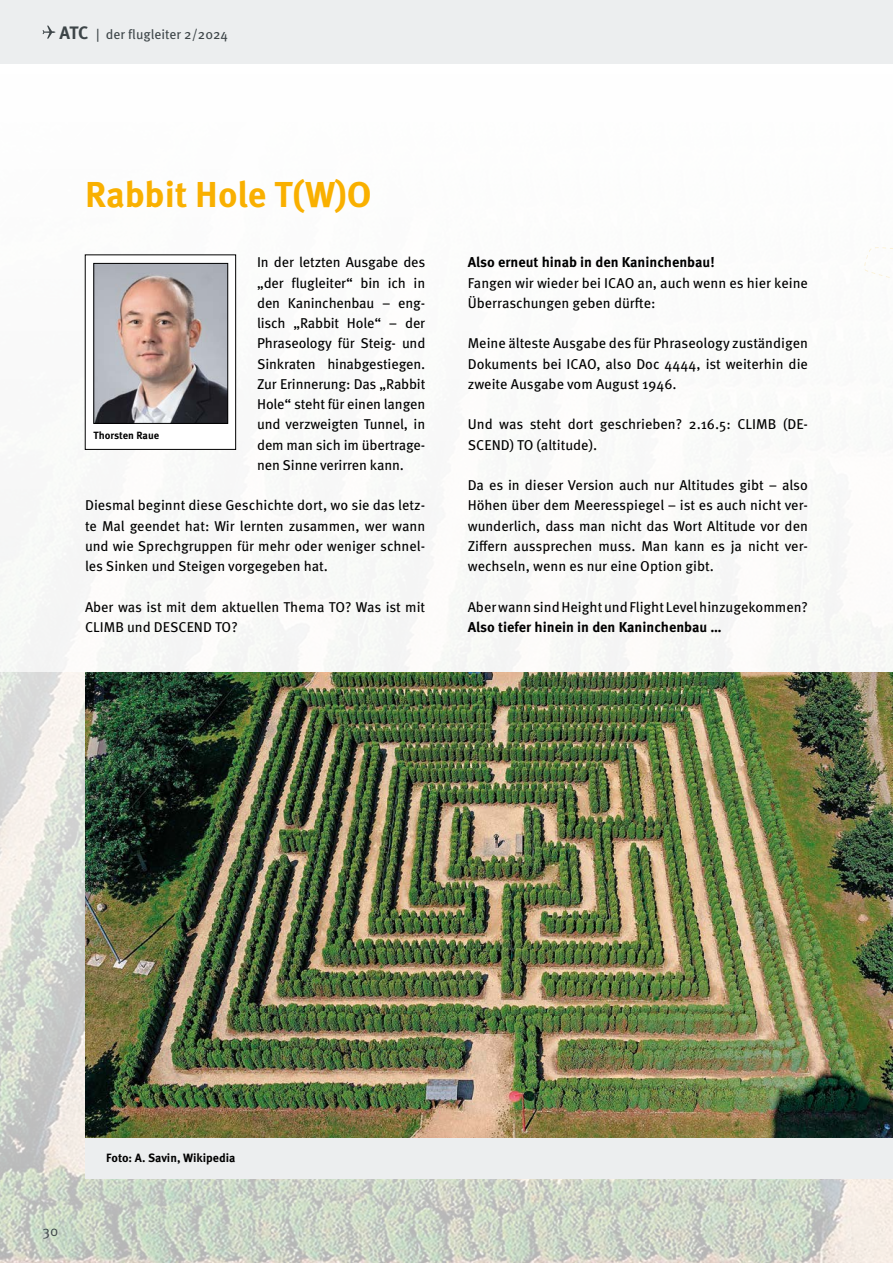
<style>
.page{position:relative;width:893px;height:1263px;background:#fff}
.page>*{position:absolute;margin:0;border:0;box-sizing:border-box;transform-origin:0 0}
.t1{font:700 36px "Meta Pro";letter-spacing:-.005em;color:#f9b000}
.t2{font:14.25px/20.2px "Meta Pro";color:#000;text-align:justify}
.t3{font:700 14.25px "Meta Pro";color:#000}
.t4{font:14.25px "Meta Pro Norm";color:#3d4548}
.t5{font:13.5px "Meta Pro";color:#3d4548}
.t6{font:700 12px "Meta Pro";letter-spacing:-.005em;color:#000}
.t7{font:700 10.5px "Meta Pro";color:#000}
.s1{font-weight:700;font-size:18px}
</style>
<div class="page">
<img style="left:0;top:672px;width:893px;height:591px">
<div style="left:0;top:0;width:893px;height:64px;background:#eceeef"></div>
<svg style="left:43px;top:26px;width:12px;height:13px"></svg>
<div style="left:85px;top:255px;width:151px;height:195px;border:1px solid #000"></div>
<img style="left:96px;top:265px;width:130px;height:157px">
<div style="left:94px;top:263px;width:134px;height:161px;border:1px solid #000"></div>
<img style="left:85px;top:672px;width:808px;height:466px">
<div style="left:85px;top:1138px;width:808px;height:41px;background:#eceeef"></div>
<p class="t5" style="left:60px;top:24px;width:170px"><span class="s1">ATC</span> | der flugleiter 2/2024</p>
<h1 class="t1" style="left:85px;top:166px;width:288px">Rabbit Hole T(W)O</h1>
<p class="t2" style="left:257px;top:251px;width:170px">In der letzten Ausgabe des „der flugleiter“ bin ich in den Kaninchenbau – eng&shy;lisch „Rabbit Hole“ – der Phraseology für Steig- und Sinkraten hinabgestiegen.<br>Zur Erinnerung: Das „Rabbit Hole“ steht für einen langen und verzweigten Tunnel, in dem man sich im übertrage&shy;nen Sinne verirren kann.</p>
<p class="t2" style="left:85px;top:494px;width:342px">Diesmal beginnt diese Geschichte dort, wo sie das letz&shy;te Mal geendet hat: Wir lernten zusammen, wer wann und wie Sprechgruppen für mehr oder weniger schnel&shy;les Sinken und Steigen vorgegeben hat.</p>
<p class="t2" style="left:85px;top:596px;width:342px">Aber was ist mit dem aktuellen Thema TO? Was ist mit<br>CLIMB und DESCEND TO?</p>
<p class="t7" style="left:94px;top:427px;width:67px">Thorsten Raue</p>
<p class="t3" style="left:468px;top:251px;width:248px">Also erneut hinab in den Kaninchenbau!</p>
<p class="t2" style="left:468px;top:272px;width:342px">Fangen wir wieder bei ICAO an, auch wenn es hier keine<br>Überraschungen geben dürfte:</p>
<p class="t2" style="left:468px;top:332px;width:342px">Meine älteste Ausgabe des für Phraseology zuständigen Dokuments bei ICAO, also Doc 4444, ist weiterhin die zweite Ausgabe vom August 1946.</p>
<p class="t2" style="left:468px;top:413px;width:342px">Und was steht dort geschrieben? 2.16.5: CLIMB (DE-<br>SCEND) TO (altitude).</p>
<p class="t2" style="left:468px;top:474px;width:342px">Da es in dieser Version auch nur Altitudes gibt – also Höhen über dem Meeresspiegel – ist es auch nicht ver&shy;wunderlich, dass man nicht das Wort Altitude vor den Ziffern aussprechen muss. Man kann es ja nicht ver&shy;wechseln, wenn es nur eine Option gibt.</p>
<p class="t2" style="left:468px;top:595px;width:342px">Aber wann sind Height und Flight Level hinzugekommen?</p>
<p class="t3" style="left:468px;top:616px;width:256px">Also tiefer hinein in den Kaninchenbau …</p>
<p class="t4" style="left:43px;top:1221px;width:17px">30</p>
<p class="t6" style="left:106px;top:1148px;width:131px">Foto: A. Savin, Wikipedia</p>
</div>
